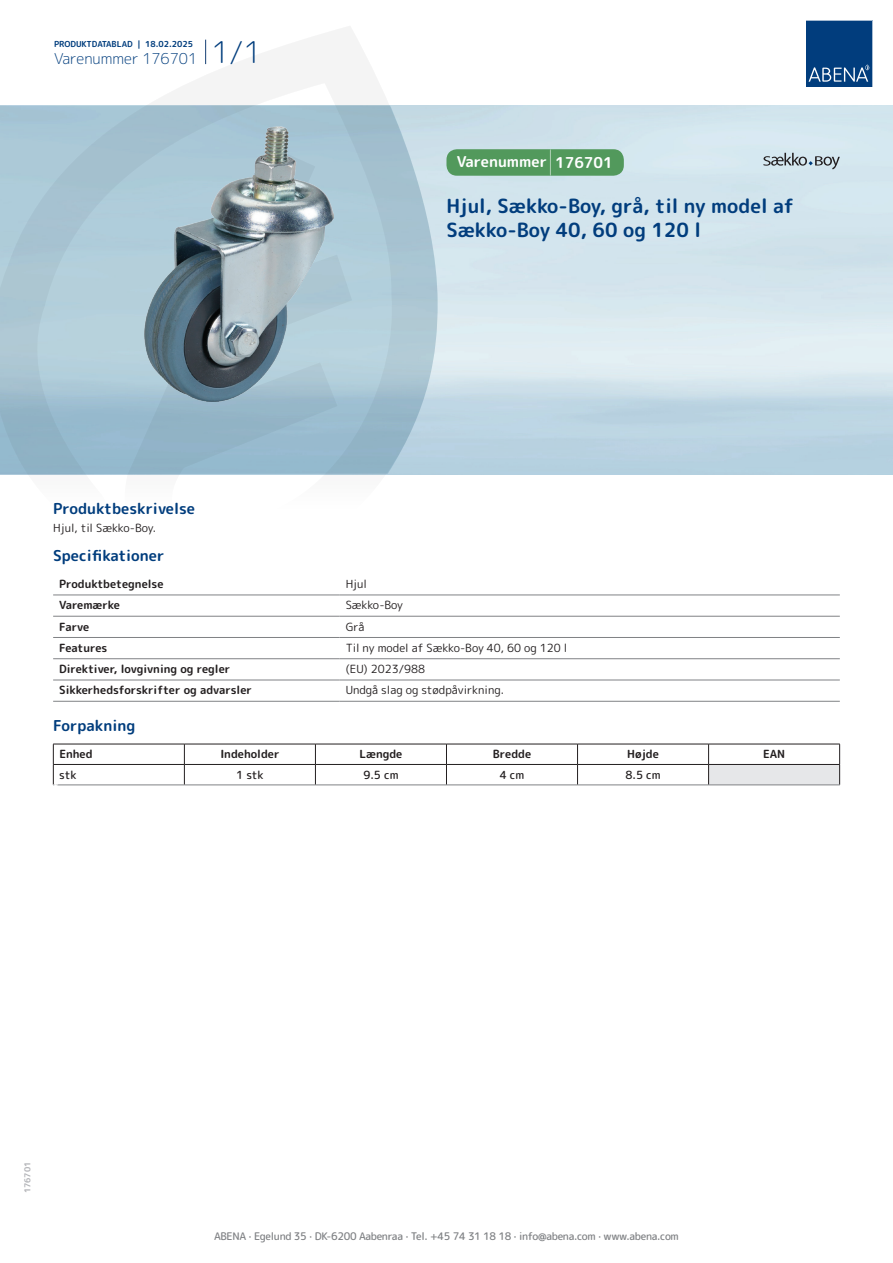
<style>
.page{position:relative;width:893px;height:1263px;background:#fff}
.page>*{position:absolute;margin:0;border:0;box-sizing:border-box;transform-origin:0 0}
.t1{font:700 19.5px/24px "Rounded Mplus 1 c";color:#013d7d}
.t2{font:700 15px "Rounded Mplus 1 c";color:#013d7d}
.t3{font:300 15px "Rounded Mplus 1 c";color:#013d7d}
.t4{font:700 15px "Rounded Mplus 1 c";color:#fff}
.t5{font:700 11.25px "Rounded Mplus 1 c";color:#231f20}
.t6{font:11.25px "Rounded Mplus 1 c";color:#231f20}
.t7{font:500 11.25px "Rounded Mplus 1 c";color:#231f20}
.t8{font:500 10.5px "Rounded Mplus 1 c";letter-spacing:-.03em;color:#808285}
.t9{font:700 10.5px "Rounded Mplus 1 c";color:#fff}
.t10{font:700 8.25px "Rounded Mplus 1 c";color:#013d7d}
.t11{font:700 8.25px "Rounded Mplus 1 c";color:#b2b3b7}
.s1{font-size:30px}
.s2{font-size:25.5px}
</style>
<div class="page">
<svg style="left:0;top:26px;width:439px;height:569px"></svg>
<svg style="left:0;top:106px;width:438px;height:368px;background:#a6c4d3"></svg>
<svg style="left:205px;top:40px;width:1px;height:24px"></svg>
<svg style="left:806px;top:20px;width:67px;height:67px;background:#144b86"></svg>
<img style="left:144px;top:127px;width:190px;height:275px">
<hr style="left:53px;top:595px;width:287px;height:1px;background:#808285">
<hr style="left:340px;top:595px;width:500px;height:1px;background:#808285">
<hr style="left:53px;top:616px;width:287px;height:1px;background:#808285">
<hr style="left:340px;top:616px;width:500px;height:1px;background:#808285">
<hr style="left:53px;top:637px;width:287px;height:1px;background:#808285">
<hr style="left:340px;top:637px;width:500px;height:1px;background:#808285">
<hr style="left:53px;top:658px;width:287px;height:1px;background:#808285">
<hr style="left:340px;top:658px;width:500px;height:1px;background:#808285">
<hr style="left:53px;top:680px;width:287px;height:1px;background:#808285">
<hr style="left:340px;top:680px;width:500px;height:1px;background:#808285">
<hr style="left:53px;top:701px;width:287px;height:1px;background:#808285">
<hr style="left:340px;top:701px;width:500px;height:1px;background:#808285">
<div style="left:709px;top:764px;width:131px;height:21px;background:#e6e7e9"></div>
<hr style="left:53px;top:744px;width:131px;height:1px;background:#231f20">
<hr style="left:184px;top:744px;width:131px;height:1px;background:#231f20">
<hr style="left:315px;top:744px;width:131px;height:1px;background:#231f20">
<hr style="left:446px;top:744px;width:131px;height:1px;background:#231f20">
<hr style="left:577px;top:744px;width:132px;height:1px;background:#231f20">
<hr style="left:709px;top:744px;width:131px;height:1px;background:#231f20">
<hr style="left:53px;top:764px;width:131px;height:1px;background:#231f20">
<svg style="left:53px;top:744px;width:1px;height:41px"></svg>
<hr style="left:184px;top:764px;width:131px;height:1px;background:#231f20">
<svg style="left:184px;top:744px;width:1px;height:41px"></svg>
<hr style="left:315px;top:764px;width:131px;height:1px;background:#231f20">
<svg style="left:315px;top:744px;width:1px;height:41px"></svg>
<hr style="left:446px;top:764px;width:131px;height:1px;background:#231f20">
<svg style="left:446px;top:744px;width:1px;height:41px"></svg>
<hr style="left:577px;top:764px;width:132px;height:1px;background:#231f20">
<svg style="left:577px;top:744px;width:1px;height:41px"></svg>
<hr style="left:709px;top:764px;width:131px;height:1px;background:#231f20">
<svg style="left:708px;top:744px;width:1px;height:41px"></svg>
<svg style="left:839px;top:744px;width:1px;height:41px"></svg>
<hr style="left:53px;top:785px;width:131px;height:1px;background:#808285">
<hr style="left:184px;top:785px;width:131px;height:1px;background:#808285">
<hr style="left:315px;top:785px;width:131px;height:1px;background:#808285">
<hr style="left:446px;top:785px;width:131px;height:1px;background:#808285">
<hr style="left:577px;top:785px;width:132px;height:1px;background:#808285">
<hr style="left:709px;top:785px;width:131px;height:1px;background:#808285">
<div style="left:446px;top:149px;width:178px;height:27px;background:#52995c;border-radius:10px"></div>
<svg style="left:763px;top:153px;width:77px;height:16px"></svg>
<p class="t10" style="left:54px;top:38px;width:141px">PRODUKTDATABLAD | 18.02.2025</p>
<h2 class="t3" style="left:54px;top:48px;width:209px">Varenummer 176701 <span class="s1">1/1</span></h2>
<h2 class="t4" style="left:457px;top:151px;width:157px">Varenummer <span class="s2">|</span> 176701</h2>
<h1 class="t1" style="left:446px;top:194px;width:349px">Hjul, Sækko-Boy, grå, til ny model af<br>Sækko-Boy 40, 60 og 120 l</h1>
<h2 class="t2" style="left:53px;top:498px;width:143px">Produktbeskrivelse</h2>
<p class="t6" style="left:53px;top:520px;width:104px">Hjul, til Sækko-Boy.</p>
<h2 class="t2" style="left:53px;top:545px;width:113px">Specifikationer</h2>
<p class="t5" style="left:59px;top:576px;width:106px">Produktbetegnelse</p>
<p class="t6" style="left:346px;top:576px;width:23px">Hjul</p>
<p class="t5" style="left:59px;top:597px;width:62px">Varemærke</p>
<p class="t6" style="left:346px;top:597px;width:59px">Sækko-Boy</p>
<p class="t5" style="left:59px;top:618px;width:32px">Farve</p>
<p class="t6" style="left:346px;top:618px;width:20px">Grå</p>
<p class="t5" style="left:59px;top:640px;width:50px">Features</p>
<p class="t6" style="left:346px;top:640px;width:223px">Til ny model af Sækko-Boy 40, 60 og 120 l</p>
<p class="t5" style="left:59px;top:661px;width:173px">Direktiver, lovgivning og regler</p>
<p class="t6" style="left:346px;top:661px;width:81px">(EU) 2023/988</p>
<p class="t5" style="left:59px;top:682px;width:194px">Sikkerhedsforskrifter og advarsler</p>
<p class="t6" style="left:346px;top:682px;width:160px">Undgå slag og stødpåvirkning.</p>
<h2 class="t2" style="left:53px;top:715px;width:84px">Forpakning</h2>
<p class="t5" style="left:59px;top:746px;width:35px">Enhed</p>
<p class="t5" style="left:220px;top:746px;width:61px">Indeholder</p>
<p class="t5" style="left:359px;top:746px;width:44px">Længde</p>
<p class="t5" style="left:493px;top:746px;width:40px">Bredde</p>
<p class="t5" style="left:627px;top:746px;width:33px">Højde</p>
<p class="t5" style="left:763px;top:746px;width:24px">EAN</p>
<p class="t7" style="left:59px;top:767px;width:19px">stk</p>
<p class="t7" style="left:236px;top:767px;width:29px">1 stk</p>
<p class="t7" style="left:363px;top:767px;width:37px">9.5 cm</p>
<p class="t7" style="left:500px;top:767px;width:26px">4 cm</p>
<p class="t7" style="left:625px;top:767px;width:37px">8.5 cm</p>
<p class="t9" style="left:53px;top:780px;width:7px">*</p>
<p class="t11" style="left:22px;top:1193px;width:33px;rotate:-90deg">176701</p>
<p class="t8" style="left:214px;top:1229px;width:466px">ABENA · Egelund 35 · DK-6200 Aabenraa · Tel. +45 74 31 18 18 · info@abena.com · www.abena.com</p>
</div>
